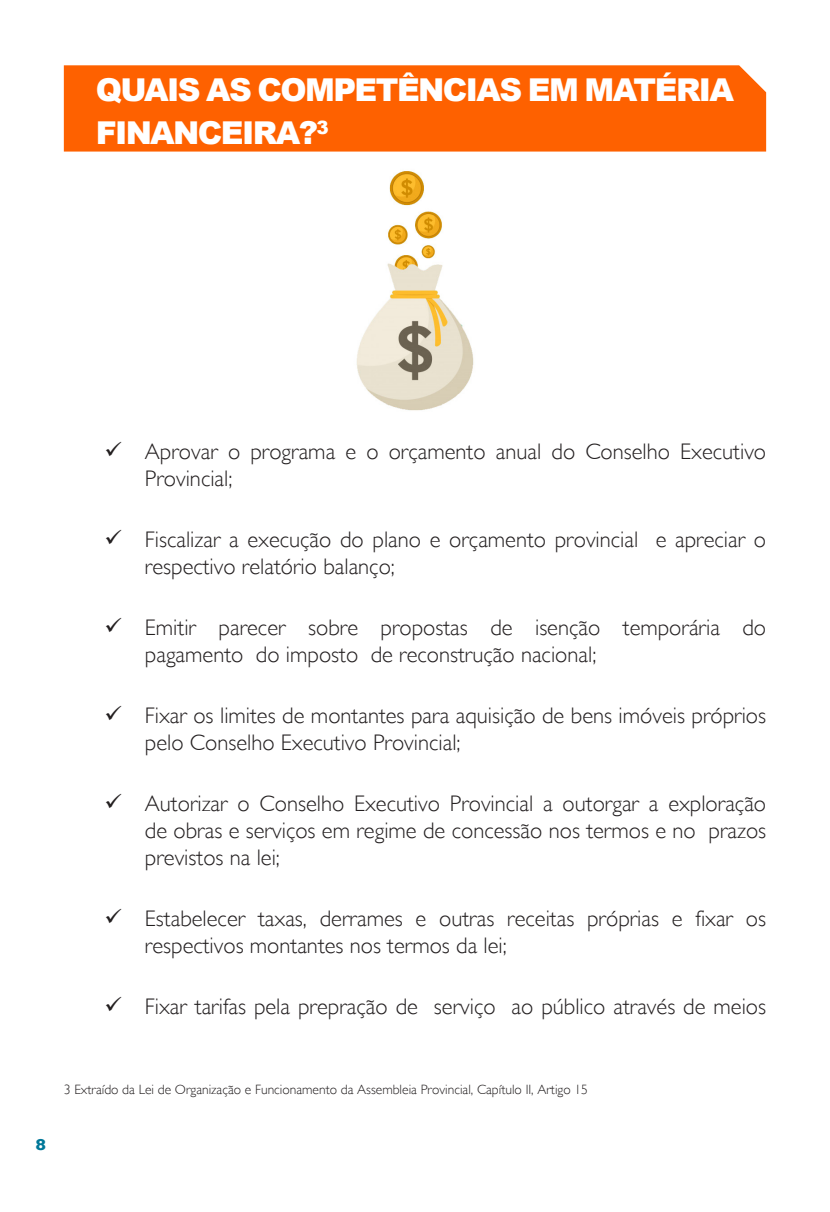
<style>
.page{position:relative;width:830px;height:1212px;background:#fff}
.page>*{position:absolute;margin:0;border:0;box-sizing:border-box;transform-origin:0 0}
.t1{font:900 31.5px/42.8px "Arial";letter-spacing:-.05em;color:#fff}
.t2{font:300 22.5px/27px "Gill Sans";color:#231f20}
.t3{font:800 15.75px "Gill Sans";color:#007899}
.t4{font:300 13.5px "Gill Sans";color:#231f20}
</style>
<div class="page">
<img style="left:356px;top:171px;width:118px;height:240px">
<div style="left:64px;top:65px;width:701px;height:87px;background:#fe6100"></div>
<p class="t1" style="left:96px;top:68px;width:639px">QUAIS AS COMPETÊNCIAS EM MATÉRIA<br>FINANCEIRA?<sup>3</sup></p>
<p class="t2" style="left:145px;top:438px;width:622px;text-indent:-40px">✓ Aprovar o programa e o orçamento anual do Conselho Executivo<br>Provincial;</p>
<p class="t2" style="left:145px;top:526px;width:622px;text-indent:-40px">✓ Fiscalizar a execução do plano e orçamento provincial e apreciar o respectivo relatório balanço;</p>
<p class="t2" style="left:145px;top:614px;width:622px;text-indent:-40px">✓ Emitir parecer sobre propostas de isenção temporária do pagamento do imposto de reconstrução nacional;</p>
<p class="t2" style="left:145px;top:702px;width:622px;text-indent:-40px">✓ Fixar os limites de montantes para aquisição de bens imóveis próprios pelo Conselho Executivo Provincial;</p>
<p class="t2" style="left:145px;top:790px;width:622px;text-align:justify;text-indent:-40px">✓ Autorizar o Conselho Executivo Provincial a outorgar a exploração de obras e serviços em regime de concessão nos termos e no prazos previstos na lei;</p>
<p class="t2" style="left:145px;top:905px;width:622px;text-indent:-40px">✓ Estabelecer taxas, derrames e outras receitas próprias e fixar os respectivos montantes nos termos da lei;</p>
<p class="t2" style="left:104px;top:993px;width:663px">✓ Fixar tarifas pela prepração de serviço ao público através de meios</p>
<p class="t3" style="left:35px;top:1135px;width:12px">8</p>
<p class="t4" style="left:64px;top:1082px;width:525px">3 Extraído da Lei de Organização e Funcionamento da Assembleia Provincial, Capítulo II, Artigo 15</p>
</div>
